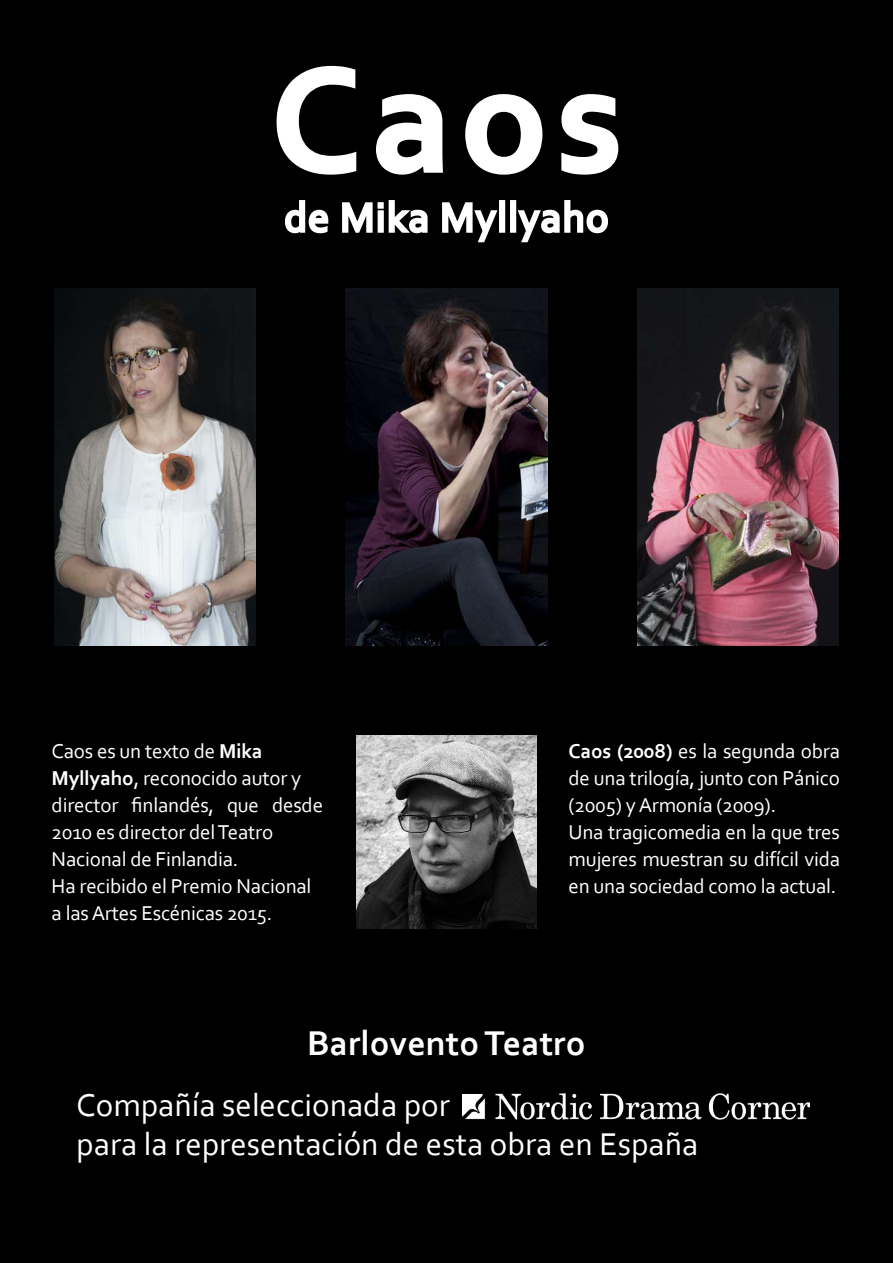
<style>
.page{position:relative;width:893px;height:1263px;background:#000}
.page>*{position:absolute;margin:0;border:0;box-sizing:border-box;transform-origin:0 0}
.t1{font:700 156px "Corbel";color:#fff}
.t2{font:42px "Corbel";letter-spacing:.03em;color:#fff}
.t3{font:700 36px "Corbel";color:#fff}
.t4{font:33px "Corbel";color:#fff}
.t5{font:21px/27px "Corbel";letter-spacing:-.01em;color:#fff;text-align:justify}
.s1{font-weight:700}
</style>
<div class="page">
<svg style="left:275px;top:64px;width:83px;height:112px;background:#212121"></svg>
<svg style="left:374px;top:92px;width:70px;height:84px;background:#353535"></svg>
<svg style="left:464px;top:93px;width:80px;height:83px;background:#2b2b2b"></svg>
<svg style="left:560px;top:92px;width:60px;height:84px;background:#343434"></svg>
<svg style="left:283px;top:199px;width:47px;height:36px"></svg>
<svg style="left:341px;top:200px;width:33px;height:35px"></svg>
<div style="left:378px;top:210px;width:6px;height:23px;border:3px solid #fff"></div>
<div style="left:378px;top:202px;width:6px;height:7px;border:3px solid #fff"></div>
<svg style="left:387px;top:199px;width:42px;height:36px"></svg>
<svg style="left:441px;top:200px;width:59px;height:44px"></svg>
<div style="left:499px;top:200px;width:6px;height:33px;border:3px solid #fff"></div>
<div style="left:510px;top:200px;width:6px;height:33px;border:3px solid #fff"></div>
<svg style="left:515px;top:199px;width:95px;height:45px"></svg>
<img style="left:637px;top:288px;width:202px;height:357px">
<img style="left:54px;top:288px;width:202px;height:357px">
<img style="left:346px;top:288px;width:201px;height:357px">
<img style="left:463px;top:1069px;width:346px;height:71px">
<img style="left:356px;top:736px;width:181px;height:192px">
<p class="t1" style="left:270px;top:23px;width:354px">Caos</p>
<p class="t2" style="left:284px;top:191px;width:325px">de Mika Myllyaho</p>
<p class="t5" style="left:52px;top:737px;width:213px">Caos es un texto de <span class="s1">Mika</span></p>
<p class="t5" style="left:52px;top:764px;width:251px"><span class="s1">Myllyaho</span>, reconocido autor y</p>
<p class="t5" style="left:52px;top:791px;width:273px">director finlandés, que desde<br>2010 es director del Teatro</p>
<p class="t5" style="left:52px;top:845px;width:188px">Nacional de Finlandia.</p>
<p class="t5" style="left:52px;top:872px;width:261px">Ha recibido el Premio Nacional</p>
<p class="t5" style="left:52px;top:899px;width:222px">a las Artes Escénicas 2015.</p>
<p class="t5" style="left:568px;top:737px;width:273px"><span class="s1">Caos (2008)</span> es la segunda obra de una trilogía, junto con Pánico (2005) y Armonía (2009).</p>
<p class="t5" style="left:568px;top:818px;width:273px">Una tragicomedia en la que tres mujeres muestran su difícil vida en una sociedad como la actual.</p>
<p class="t3" style="left:307px;top:1021px;width:280px">Barlovento Teatro</p>
<p class="t4" style="left:76px;top:1084px;width:375px">Compañía seleccionada por</p>
<p class="t4" style="left:76px;top:1123px;width:623px">para la representación de esta obra en España</p>
</div>
